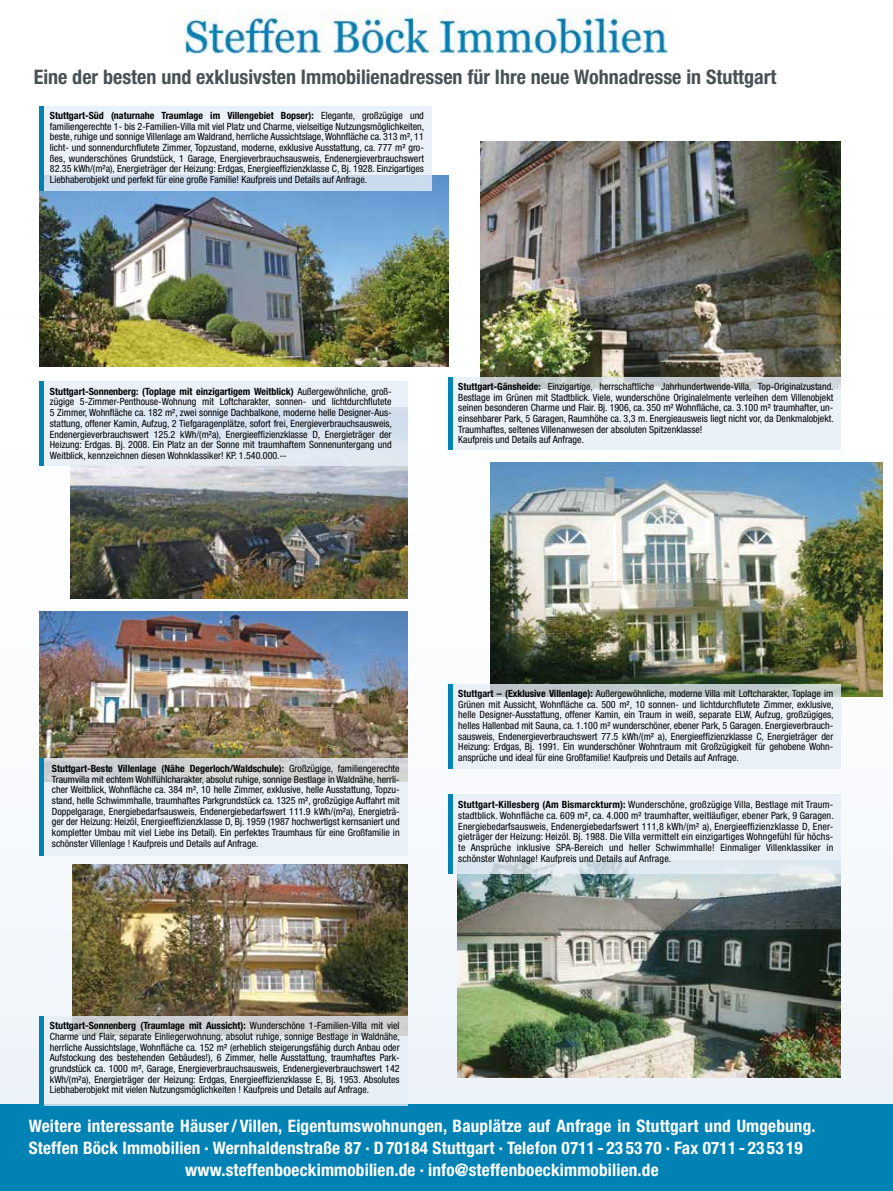
<style>
.page{position:relative;width:893px;height:1191px;background:#fff}
.page>*{position:absolute;margin:0;border:0;box-sizing:border-box;transform-origin:0 0}
.t1{font:700 condensed 20.1px "Helvetica Neue LT Pro";color:#485155}
.t2{font:700 condensed 17.25px "Helvetica Neue LT Pro";letter-spacing:.01em;color:#fff}
.t3{font:condensed 10.05px/10.6px "Helvetica Neue LT Pro";color:#000;text-align:justify}
.s1{font-weight:700}
</style>
<div class="page">
<div style="left:0;top:0;width:893px;height:1191px;background:linear-gradient(to right,#fcfdfc,#f8fafc)"></div>
<img style="left:184px;top:11px;width:486px;height:44px">
<div style="left:0;top:1104px;width:893px;height:87px;background:#0082b5"></div>
<img style="left:481px;top:142px;width:359px;height:235px">
<div style="left:452px;top:377px;width:388px;height:73px;background:#e6eef7"></div>
<hr style="left:448px;top:377px;width:4px;height:73px;background:#0082b5">
<img style="left:40px;top:175px;width:408px;height:191px">
<svg style="left:44px;top:106px;width:388px;height:85px;background:#e5edf6"></svg>
<hr style="left:40px;top:106px;width:4px;height:85px;background:#0082b5">
<img style="left:70px;top:465px;width:338px;height:134px">
<div style="left:44px;top:381px;width:364px;height:84px;background:#e6eef7"></div>
<hr style="left:40px;top:381px;width:4px;height:84px;background:#0082b5">
<img style="left:490px;top:463px;width:392px;height:233px">
<div style="left:450px;top:684px;width:390px;height:85px;background:#e6eef7"></div>
<hr style="left:448px;top:684px;width:4px;height:85px;background:#0082b5">
<img style="left:458px;top:874px;width:382px;height:203px">
<div style="left:452px;top:794px;width:388px;height:80px;background:#e6eef7"></div>
<hr style="left:448px;top:794px;width:4px;height:80px;background:#0082b5">
<img style="left:40px;top:611px;width:368px;height:147px">
<img style="left:72px;top:864px;width:336px;height:152px">
<svg style="left:44px;top:758px;width:364px;height:97px;background:#e2e8ef"></svg>
<svg style="left:44px;top:1016px;width:364px;height:89px;background:#e1e8ef"></svg>
<hr style="left:40px;top:758px;width:4px;height:97px;background:#0082b5">
<hr style="left:40px;top:1016px;width:4px;height:89px;background:#0082b5">
<h1 class="t1" style="left:34px;top:65px;width:744px">Eine der besten und exklusivsten Immobilienadressen für Ihre neue Wohnadresse in Stuttgart</h1>
<p class="t3" style="left:50px;top:110px;width:376px"><span class="s1">Stuttgart-Süd (naturnahe Traumlage im Villengebiet Bopser):</span> Elegante, großzügige und familiengerechte 1- bis 2-Familien-Villa mit viel Platz und Charme, vielseitige Nutzungsmöglichkeiten, beste, ruhige und sonnige Villenlage am Waldrand, herrliche Aussichtslage, Wohnfläche ca. 313 m², 11 licht- und sonnendurchflutete Zimmer, Topzustand, moderne, exklusive Ausstattung, ca. 777 m² gro&shy;ßes, wunderschönes Grundstück, 1 Garage, Energieverbrauchsausweis, Endenergieverbrauchswert 82.35 kWh/(m²a), Energieträger der Heizung: Erdgas, Energieeffizienzklasse C, Bj. 1928. Einzigartiges Liebhaberobjekt und perfekt für eine große Familie! Kaufpreis und Details auf Anfrage.</p>
<p class="t3" style="left:50px;top:386px;width:344px"><span class="s1">Stuttgart-Sonnenberg: (Toplage mit einzigartigem Weitblick)</span> Außergewöhnliche, groß&shy;zügige 5-Zimmer-Penthouse-Wohnung mit Loftcharakter, sonnen- und lichtdurchflutete 5 Zimmer, Wohnfläche ca. 182 m², zwei sonnige Dachbalkone, moderne helle Designer-Aus&shy;stattung, offener Kamin, Aufzug, 2 Tiefgaragenplätze, sofort frei, Energieverbrauchsausweis, Endenergieverbrauchswert 125.2 kWh/(m²a), Energieeffizienzklasse D, Energieträger der Heizung: Erdgas. Bj. 2008. Ein Platz an der Sonne mit traumhaftem Sonnenuntergang und Weitblick, kennzeichnen diesen Wohnklassiker! KP. 1.540.000.--</p>
<p class="t3" style="left:458px;top:381px;width:377px;text-align:left"><span class="s1">Stuttgart-Gänsheide:</span> Einzigartige, herrschaftliche Jahrhundertwende-Villa, Top-Originalzustand.<br>Bestlage im Grünen mit Stadtblick. Viele, wunderschöne Originalelmente verleihen dem Villenobjekt seinen besonderen Charme und Flair. Bj. 1906, ca. 350 m² Wohnfläche, ca. 3.100 m² traumhafter, un&shy;einsehbarer Park, 5 Garagen, Raumhöhe ca. 3,3 m. Energieausweis liegt nicht vor, da Denkmalobjekt.<br>Traumhaftes, seltenes Villenanwesen der absoluten Spitzenklasse!<br>Kaufpreis und Details auf Anfrage.</p>
<p class="t3" style="left:52px;top:763px;width:349px"><span class="s1">Stuttgart-Beste Villenlage (Nähe Degerloch/Waldschule):</span> Großzügige, familiengerechte Traumvilla mit echtem Wohlfühlcharakter, absolut ruhige, sonnige Bestlage in Waldnähe, herrli&shy;cher Weitblick, Wohnfläche ca. 384 m², 10 helle Zimmer, exklusive, helle Ausstattung, Topzu&shy;stand, helle Schwimmhalle, traumhaftes Parkgrundstück ca. 1325 m², großzügige Auffahrt mit Doppelgarage, Energiebedarfsausweis, Endenergiebedarfswert 111.9 kWh/(m²a), Energieträ&shy;ger der Heizung: Heizöl, Energieeffizienzklasse D, Bj. 1959 (1987 hochwertigst kernsaniert und kompletter Umbau mit viel Liebe ins Detail). Ein perfektes Traumhaus für eine Großfamilie in schönster Villenlage ! Kaufpreis und Details auf Anfrage.</p>
<p class="t3" style="left:458px;top:688px;width:377px"><span class="s1">Stuttgart – (Exklusive Villenlage):</span> Außergewöhnliche, moderne Villa mit Loftcharakter, Toplage im Grünen mit Aussicht, Wohnfläche ca. 500 m², 10 sonnen- und lichtdurchflutete Zimmer, exklusive, helle Designer-Ausstattung, offener Kamin, ein Traum in weiß, separate ELW, Aufzug, großzügiges, helles Hallenbad mit Sauna, ca. 1.100 m² wunderschöner, ebener Park, 5 Garagen. Energieverbrauch&shy;sausweis, Endenergieverbrauchswert 77.5 kWh/(m² a), Energieeffizienzklasse C, Energieträger der Heizung: Erdgas, Bj. 1991. Ein wunderschöner Wohntraum mit Großzügigkeit für gehobene Wohn&shy;ansprüche und ideal für eine Großfamilie! Kaufpreis und Details auf Anfrage.</p>
<p class="t3" style="left:458px;top:799px;width:377px"><span class="s1">Stuttgart-Killesberg (Am Bismarckturm):</span> Wunderschöne, großzügige Villa, Bestlage mit Traum&shy;stadtblick. Wohnfläche ca. 609 m², ca. 4.000 m² traumhafter, weitläufiger, ebener Park, 9 Garagen.<br>Energiebedarfsausweis, Endenergiebedarfswert 111,8 kWh/(m² a), Energieeffizienzklasse D, Ener&shy;gieträger der Heizung: Heizöl. Bj. 1988. Die Villa vermittelt ein einzigartiges Wohngefühl für höchs&shy;te Ansprüche inklusive SPA-Bereich und heller Schwimmhalle! Einmaliger Villenklassiker in schönster Wohnlage! Kaufpreis und Details auf Anfrage.</p>
<p class="t3" style="left:50px;top:1020px;width:352px"><span class="s1">Stuttgart-Sonnenberg (Traumlage mit Aussicht):</span> Wunderschöne 1-Familien-Villa mit viel Charme und Flair, separate Einliegerwohnung, absolut ruhige, sonnige Bestlage in Waldnähe, herrliche Aussichtslage, Wohnfläche ca. 152 m² (erheblich steigerungsfähig durch Anbau oder Aufstockung des bestehenden Gebäudes!), 6 Zimmer, helle Ausstattung, traumhaftes Park&shy;grundstück ca. 1000 m², Garage, Energieverbrauchsausweis, Endenergieverbrauchswert 142 kWh/(m²a), Energieträger der Heizung: Erdgas, Energieeffizienzklasse E, Bj. 1953. Absolutes Liebhaberobjekt mit vielen Nutzungsmöglichkeiten ! Kaufpreis und Details auf Anfrage.</p>
<h2 class="t2" style="left:29px;top:1116px;width:788px">Weitere interessante Häuser/ Villen, Eigentumswohnungen, Bauplätze auf Anfrage in Stuttgart und Umgebung.</h2>
<h2 class="t2" style="left:29px;top:1137px;width:776px">Steffen Böck Immobilien <sup>■</sup> Wernhaldenstraße 87 <sup>■</sup> D 70184 Stuttgart <sup>■</sup> Telefon 0711 - 23 53 70 <sup>■</sup> Fax 0711 - 23 53 19</h2>
<h2 class="t2" style="left:185px;top:1159px;width:475px">www.steffenboeckimmobilien.de <sup>■</sup> info@steffenboeckimmobilien.de</h2>
</div>
